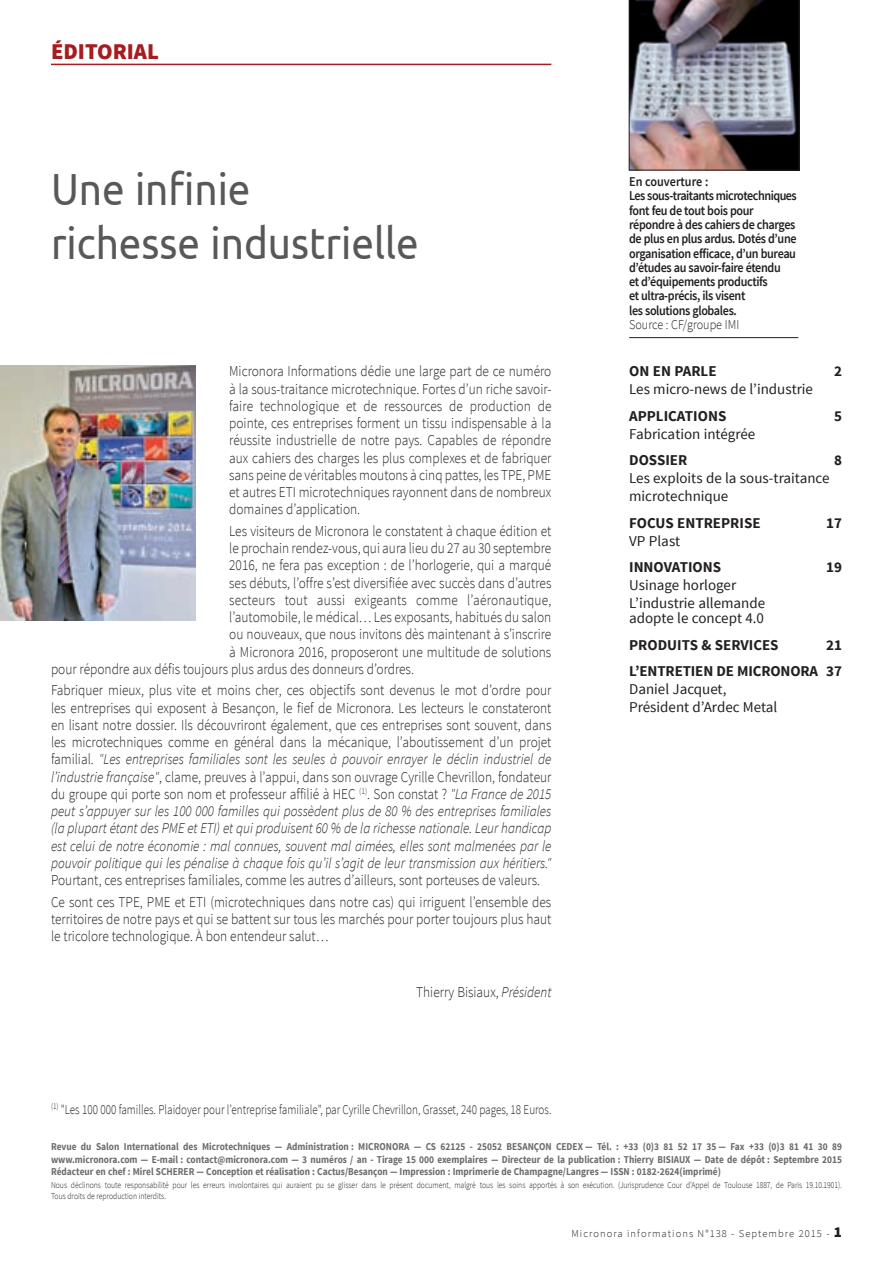
<style>
.page{position:relative;width:893px;height:1263px;background:#fff}
.page>*{position:absolute;margin:0;border:0;box-sizing:border-box;transform-origin:0 0}
.t1{font:45px/54px "Ubuntu";color:#57585a;scale:.9 1}
.t2{font:900 22.5px "Source Sans Pro";color:#a61c1f}
.t3{font:300 15px/17.2px "Source Sans Pro";color:#231f20;text-align:justify;scale:.89 1}
.t4{font:15px/18px "Source Sans Pro";color:#231f20}
.t5{font:700 15px/26.5px "Source Sans Pro";color:#231f20;text-align:right}
.t6{font:600 13.5px/14.2px "Source Sans Pro";letter-spacing:-.03em;color:#231f20;scale:.9 1}
.t7{font:300 13.5px "Source Sans Pro";color:#231f20;scale:.82 1}
.t8{font:300 13.5px "Source Sans Pro";color:#231f20;scale:.9 1}
.t9{font:700 10.5px/12.6px "Source Sans Pro";color:#6c6d70;text-align:justify;scale:.89 1}
.t10{font:300 10.5px "Source Sans Pro";letter-spacing:.1em;color:#231f20}
.t11{font:300 9px/10.8px "Source Sans Pro";color:#231f20;scale:.85 1}
.s1{font-style:italic}
.s2{font-size:9.75px}
.s3{font-weight:900;font-size:15px}
</style>
<div class="page">
<hr style="left:629px;top:337px;width:169px;height:1px;background:#231f20">
<img style="left:629px;top:0;width:170px;height:170px">
<hr style="left:51px;top:64px;width:500px;height:1px;background:#a61c1f">
<img style="left:0;top:365px;width:195px;height:255px">
<h2 class="t2" style="left:51px;top:37px;width:110px">ÉDITORIAL</h2>
<h1 class="t1" style="left:51px;top:160px;width:410px">Une infinie<br>richesse industrielle</h1>
<p class="t3" style="left:229px;top:363px;width:364px">Micronora Informations dédie une large part de ce numéro à la sous-traitance microtechnique. Fortes d’un riche savoir&shy;faire technologique et de ressources de production de pointe, ces entreprises forment un tissu indispensable à la réussite industrielle de notre pays. Capables de répondre aux cahiers des charges les plus complexes et de fabriquer sans peine de véritables moutons à cinq pattes, les TPE, PME et autres ETI microtechniques rayonnent dans de nombreux domaines d’application.</p>
<p class="t3" style="left:229px;top:522px;width:363px">Les visiteurs de Micronora le constatent à chaque édition et</p>
<p class="t3" style="left:229px;top:539px;width:363px">le prochain rendez-vous, qui aura lieu du 27 au 30 septembre</p>
<p class="t3" style="left:229px;top:557px;width:363px">2016, ne fera pas exception : de l’horlogerie, qui a marqué</p>
<p class="t3" style="left:229px;top:574px;width:363px">ses débuts, l’offre s’est diversifiée avec succès dans d’autres</p>
<p class="t3" style="left:229px;top:591px;width:363px">secteurs tout aussi exigeants comme l’aéronautique,</p>
<p class="t3" style="left:229px;top:608px;width:363px">l’automobile, le médical… Les exposants, habitués du salon</p>
<p class="t3" style="left:229px;top:626px;width:363px">ou nouveaux, que nous invitons dès maintenant à s’inscrire</p>
<p class="t3" style="left:229px;top:643px;width:363px">à Micronora 2016, proposeront une multitude de solutions</p>
<p class="t3" style="left:51px;top:660px;width:409px">pour répondre aux défis toujours plus ardus des donneurs d’ordres.</p>
<p class="t3" style="left:51px;top:682px;width:564px">Fabriquer mieux, plus vite et moins cher, ces objectifs sont devenus le mot d’ordre pour les entreprises qui exposent à Besançon, le fief de Micronora. Les lecteurs le constateront en lisant notre dossier. Ils découvriront également, que ces entreprises sont souvent, dans les microtechniques comme en général dans la mécanique, l’aboutissement d’un projet familial. <span class="s1">"Les entreprises familiales sont les seules à pouvoir enrayer le déclin industriel de l’industrie française"</span>, clame, preuves à l’appui, dans son ouvrage Cyrille Chevrillon, fondateur du groupe qui porte son nom et professeur affilié à HEC <sup>(1)</sup>. Son constat ? <span class="s1">"La France de 2015 peut s’appuyer sur les 100 000 familles qui possèdent plus de 80 % des entreprises familiales (la plupart étant des PME et ETI) et qui produisent 60 % de la richesse nationale. Leur handicap est celui de notre économie : mal connues, souvent mal aimées, elles sont malmenées par le pouvoir politique qui les pénalise à chaque fois qu’il s’agit de leur transmission aux héritiers."</span></p>
<p class="t3" style="left:51px;top:869px;width:564px;line-height:21.5px">Pourtant, ces entreprises familiales, comme les autres d’ailleurs, sont porteuses de valeurs.<br>Ce sont ces TPE, PME et ETI (microtechniques dans notre cas) qui irriguent l’ensemble des</p>
<p class="t3" style="left:51px;top:910px;width:564px">territoires de notre pays et qui se battent sur tous les marchés pour porter toujours plus haut le tricolore technologique. À bon entendeur salut…</p>
<p class="t3" style="left:416px;top:983px;width:153px">Thierry Bisiaux, <span class="s1">Président</span></p>
<p class="t6" style="left:629px;top:175px;width:188px">En couverture :<br>Les sous-traitants microtechniques font feu de tout bois pour répondre à des cahiers de charges de plus en plus ardus. Dotés d’une organisation efficace, d’un bureau d’études au savoir-faire étendu<br>et d’équipements productifs<br>et ultra-précis, ils visent<br>les solutions globales.</p>
<p class="t8" style="left:629px;top:316px;width:124px">Source : CF/groupe IMI</p>
<p class="t5" style="left:629px;top:359px;width:89px">ON EN PARLE</p>
<p class="t5" style="left:834px;top:359px;width:9px">2</p>
<p class="t4" style="left:629px;top:380px;width:185px">Les micro-news de l’industrie</p>
<p class="t5" style="left:629px;top:403px;width:99px">APPLICATIONS</p>
<p class="t5" style="left:834px;top:403px;width:9px">5</p>
<p class="t4" style="left:629px;top:425px;width:128px">Fabrication intégrée</p>
<p class="t5" style="left:629px;top:448px;width:60px">DOSSIER</p>
<p class="t5" style="left:834px;top:448px;width:9px">8</p>
<p class="t4" style="left:629px;top:470px;width:202px">Les exploits de la sous-traitance microtechnique</p>
<p class="t5" style="left:629px;top:510px;width:133px">FOCUS ENTREPRISE</p>
<p class="t5" style="left:826px;top:510px;width:17px">17</p>
<p class="t4" style="left:629px;top:532px;width:53px">VP Plast</p>
<p class="t5" style="left:629px;top:555px;width:94px">INNOVATIONS</p>
<p class="t5" style="left:826px;top:555px;width:17px">19</p>
<p class="t4" style="left:629px;top:577px;width:138px">Usinage horloger<br>L’industrie allemande</p>
<p class="t4" style="left:629px;top:610px;width:136px">adopte le concept 4.0</p>
<p class="t5" style="left:629px;top:632px;width:151px">PRODUITS &amp; SERVICES</p>
<p class="t5" style="left:629px;top:632px;width:214px">21<br>L’ENTRETIEN DE MICRONORA 37</p>
<p class="t4" style="left:629px;top:681px;width:150px">Daniel Jacquet,<br>Président d’Ardec Metal</p>
<p class="t7" style="left:51px;top:1101px;width:612px"><sup>(1)</sup> "Les 100 000 familles. Plaidoyer pour l’entreprise familiale", par Cyrille Chevrillon, Grasset, 240 pages, 18 Euros.</p>
<p class="t9" style="left:51px;top:1141px;width:890px">Revue du Salon International des Microtechniques — Administration : MICRONORA — CS 62125 - 25052 BESANÇON CEDEX — Tél. : +33 (0)3 81 52 17 35 — Fax +33 (0)3 81 41 30 89 www.micronora.com — E-mail : contact<span class="s2">@</span>micronora.com — 3 numéros / an - Tirage 15 000 exemplaires — Directeur de la publication : Thierry BISIAUX — Date de dépôt : Septembre 2015<br>Rédacteur en chef : Mirel SCHERER — Conception et réalisation : Cactus/Besançon — Impression : Imprimerie de Champagne/Langres — ISSN : 0182-2624(imprimé)</p>
<p class="t11" style="left:51px;top:1180px;width:932px">Nous déclinons toute responsabilité pour les erreurs involontaires qui auraient pu se glisser dans le présent document, malgré tous les soins apportés à son exécution. (Jurisprudence Cour d’Appel de Toulouse 1887, de Paris 19.10.1901).<br>Tous droits de reproduction interdits.</p>
<p class="t10" style="left:571px;top:1227px;width:272px">Micronora informations N°138 - Septembre 2015 - <span class="s3">1</span></p>
</div>
